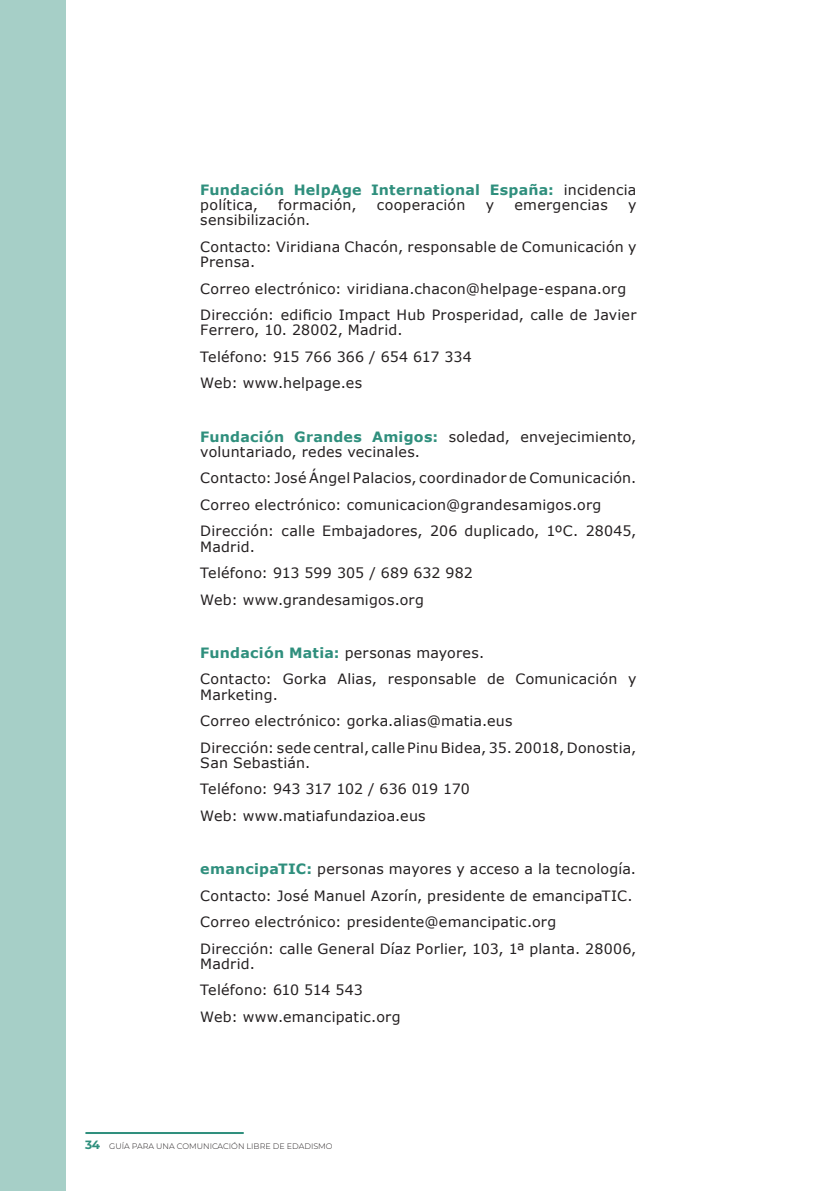
<style>
.page{position:relative;width:840px;height:1191px;background:#fff}
.page>*{position:absolute;margin:0;border:0;box-sizing:border-box;transform-origin:0 0}
.t1{font:14.2px/26.6px "Verdana";letter-spacing:.015em;color:#231f20}
.t2{font:700 14.2px/15.2px "Verdana";letter-spacing:.015em;color:#2f8f7d}
.t3{font:300 8px "Montserrat";color:#231f20}
.s1{font-weight:400;color:#231f20}
.s2{font-weight:700;color:#2f8f7d}
.s3{font-weight:700;font-size:12px;color:#2f8f7d}
</style>
<div class="page">
<hr style="left:86px;top:1132px;width:157px;height:2px;background:#2f8f7d">
<div style="left:0;top:0;width:66px;height:1191px;background:#a6cfc7"></div>
<p class="t2" style="left:200px;top:182px;width:437px">Fundación HelpAge International España: <span class="s1">incidencia política,</span></p>
<p class="t1" style="left:278px;top:192px;width:80px">formación,</p>
<p class="t1" style="left:377px;top:192px;width:90px">cooperación</p>
<p class="t1" style="left:485px;top:192px;width:10px">y</p>
<p class="t1" style="left:514px;top:192px;width:95px">emergencias</p>
<p class="t1" style="left:627px;top:192px;width:10px">y</p>
<p class="t1" style="left:200px;top:207px;width:437px">sensibilización.<br>Contacto: Viridiana Chacón, responsable de Comunicación y</p>
<p class="t1" style="left:200px;top:249px;width:437px">Prensa.<br>Correo electrónico: viridiana.chacon@helpage-espana.org<br>Dirección: edificio Impact Hub Prosperidad, calle de Javier</p>
<p class="t1" style="left:200px;top:317px;width:273px">Ferrero, 10. 28002, Madrid.<br>Teléfono: 915 766 366 / 654 617 334<br>Web: www.helpage.es</p>
<p class="t1" style="left:200px;top:429px;width:437px;line-height:15.2px"><span class="s2">Fundación Grandes Amigos:</span> soledad, envejecimiento, voluntariado, redes vecinales.</p>
<p class="t1" style="left:200px;top:465px;width:437px">Contacto: José Ángel Palacios, coordinador de Comunicación.<br>Correo electrónico: comunicacion@grandesamigos.org<br>Dirección: calle Embajadores, 206 duplicado, 1ºC. 28045,</p>
<p class="t1" style="left:200px;top:533px;width:274px">Madrid.<br>Teléfono: 913 599 305 / 689 632 982<br>Web: www.grandesamigos.org</p>
<p class="t1" style="left:200px;top:639px;width:437px"><span class="s2">Fundación Matia:</span> personas mayores.<br>Contacto: Gorka Alias, responsable de Comunicación y</p>
<p class="t1" style="left:200px;top:681px;width:437px">Marketing.<br>Correo electrónico: gorka.alias@matia.eus<br>Dirección: sede central, calle Pinu Bidea, 35. 20018, Donostia,</p>
<p class="t1" style="left:200px;top:749px;width:271px">San Sebastián.<br>Teléfono: 943 317 102 / 636 019 170<br>Web: www.matiafundazioa.eus</p>
<p class="t1" style="left:200px;top:855px;width:437px"><span class="s2">emancipaTIC:</span> personas mayores y acceso a la tecnología.<br>Contacto: José Manuel Azorín, presidente de emancipaTIC.<br>Correo electrónico: presidente@emancipatic.org<br>Dirección: calle General Díaz Porlier, 103, 1ª planta. 28006,</p>
<p class="t1" style="left:200px;top:950px;width:202px">Madrid.<br>Teléfono: 610 514 543<br>Web: www.emancipatic.org</p>
<p class="t3" style="left:85px;top:1140px;width:249px"><span class="s3">34</span> GUÍA PARA UNA COMUNICACIÓN LIBRE DE EDADISMO</p>
</div>
